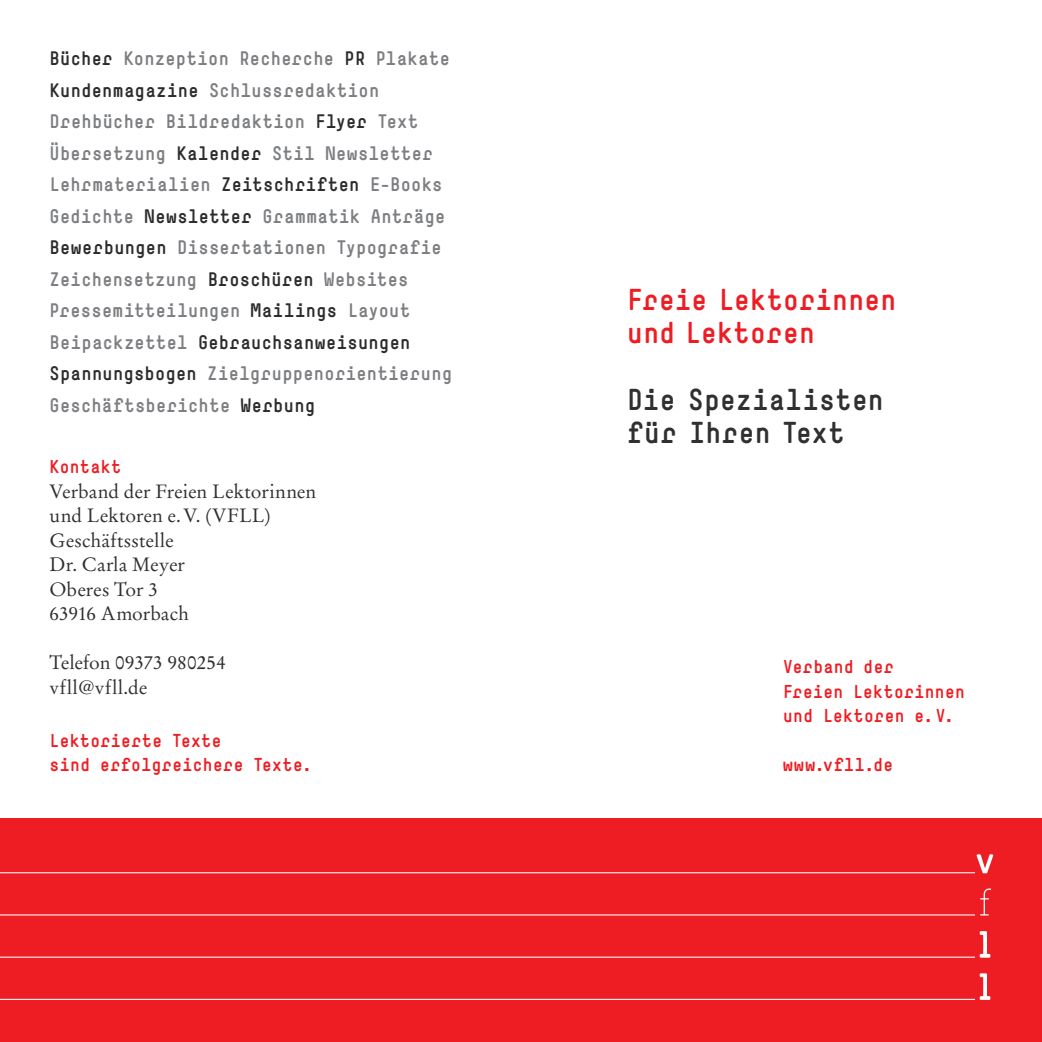
<style>
.page{position:relative;width:1042px;height:1042px;background:#fff}
.page>*{position:absolute;margin:0;border:0;box-sizing:border-box;transform-origin:0 0}
.t1{font:700 29.75px/33.2px "Simple";letter-spacing:.015em;color:#ee1d23}
.t2{font:700 29.75px/33.2px "Simple";letter-spacing:.02em;color:#312f30}
.t3{font:700 19.25px/31.5px "Simple";letter-spacing:.025em;color:#7c7e81}
.t4{font:19.25px/24.5px "Stempel Garamond";color:#312f30}
.t5{font:700 18.38px/24.5px "Simple";letter-spacing:.03em;color:#ee1d23}
.t6{font:700 18.38px "Simple";letter-spacing:.05em;color:#ee1d23}
.s1{color:#2e2b2c}
</style>
<div class="page">
<div style="left:0;top:818px;width:1042px;height:224px;background:#ee1d23"></div>
<svg style="left:976px;top:854px;width:17px;height:19px"></svg>
<svg style="left:980px;top:888px;width:11px;height:27px"></svg>
<svg style="left:979px;top:931px;width:11px;height:26px"></svg>
<svg style="left:979px;top:973px;width:11px;height:27px"></svg>
<hr style="left:0;top:872px;width:975px;height:1px;background:#fff">
<hr style="left:0;top:914px;width:975px;height:1px;background:#fff">
<hr style="left:0;top:956px;width:975px;height:1px;background:#fff">
<hr style="left:0;top:999px;width:975px;height:1px;background:#fff">
<p class="t3" style="left:50px;top:42px;width:404px"><span class="s1">Bücher</span> Konzeption Recherche <span class="s1">PR</span> Plakate <span class="s1">Kundenmagazine</span> Schlussredaktion Drehbücher Bildredaktion <span class="s1">Flyer</span> Text Übersetzung <span class="s1">Kalender</span> Stil Newsletter Lehrmaterialien <span class="s1">Zeitschriften</span> E-Books Gedichte <span class="s1">Newsletter</span> Grammatik Anträge <span class="s1">Bewerbungen</span> Dissertationen Typografie Zeichensetzung <span class="s1">Broschüren</span> Websites Pressemitteilungen <span class="s1">Mailings</span> Layout Beipackzettel <span class="s1">Gebrauchsanweisungen Spannungsbogen</span> Zielgruppenorientierung Geschäftsberichte <span class="s1">Werbung</span></p>
<p class="t5" style="left:50px;top:454px;width:73px">Kontakt</p>
<p class="t4" style="left:50px;top:479px;width:268px">Verband der Freien Lektorinnen und Lektoren e.V. (VFLL)<br>Geschäftsstelle<br>Dr. Carla Meyer<br>Oberes Tor 3<br>63916 Amorbach</p>
<p class="t4" style="left:50px;top:650px;width:178px">Telefon 09373 980254 vfll@vfll.de</p>
<p class="t5" style="left:50px;top:728px;width:264px">Lektorierte Texte<br>sind erfolgreichere Texte.</p>
<h1 class="t1" style="left:627px;top:282px;width:270px">Freie Lektorinnen und Lektoren</h1>
<h1 class="t2" style="left:627px;top:382px;width:258px">Die Spezialisten für Ihren Text</h1>
<p class="t5" style="left:783px;top:654px;width:183px">Verband der<br>Freien Lektorinnen und Lektoren e. V.</p>
<p class="t6" style="left:783px;top:754px;width:112px">www.vfll.de</p>
</div>
